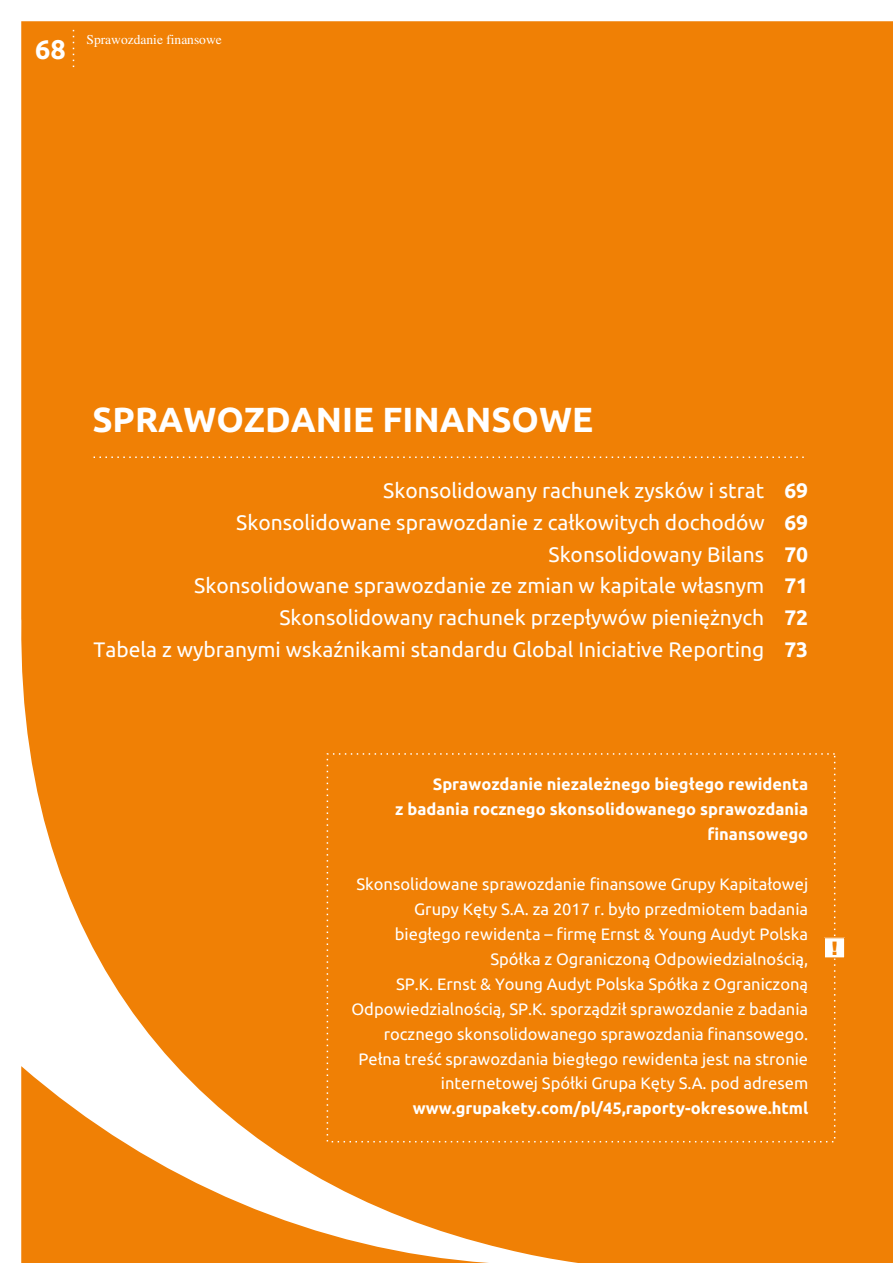
<style>
.page{position:relative;width:893px;height:1263px;background:#fff}
.page>*{position:absolute;margin:0;border:0;box-sizing:border-box;transform-origin:0 0}
.t1{font:700 34.8px "Ubuntu";color:#fff}
.t2{font:700 27px "Ubuntu";color:#fff}
.t3{font:21px "Ubuntu";color:#fff}
.t4{font:700 21px "Ubuntu";color:#fff}
.t5{font:16.5px/24.9px "Ubuntu";color:#fff;text-align:right}
.t6{font:700 16.5px/24.9px "Ubuntu";color:#fff;text-align:right}
.t7{font:13.5px "Toronto";color:#fff}
.s1{font-weight:700}
</style>
<div class="page">
<div style="left:21px;top:21px;width:872px;height:1242px;background:#f08005"></div>
<svg style="left:94px;top:456px;width:714px;height:2px"></svg>
<svg style="left:73px;top:30px;width:1px;height:38px"></svg>
<div style="left:824px;top:938px;width:21px;height:20px;background:#fff"></div>
<div style="left:824px;top:937px;width:21px;height:21px;border:1px solid #f08005"></div>
<h2 class="t2" style="left:35px;top:33px;width:32px">68</h2>
<p class="t7" style="left:87px;top:32px;width:137px">Sprawozdanie finansowe</p>
<h1 class="t1" style="left:92px;top:398px;width:502px">SPRAWOZDANIE FINANSOWE</h1>
<p class="t3" style="left:383px;top:478px;width:382px">Skonsolidowany rachunek zysków i strat</p>
<p class="t3" style="left:236px;top:509px;width:573px">Skonsolidowane sprawozdanie z całkowitych dochodów <span class="s1">69</span></p>
<p class="t3" style="left:548px;top:541px;width:261px">Skonsolidowany Bilans <span class="s1">70</span></p>
<p class="t3" style="left:194px;top:573px;width:615px">Skonsolidowane sprawozdanie ze zmian w kapitale własnym <span class="s1">71</span></p>
<p class="t3" style="left:279px;top:605px;width:530px">Skonsolidowany rachunek przepływów pieniężnych <span class="s1">72</span></p>
<p class="t3" style="left:94px;top:637px;width:716px">Tabela z wybranymi wskaźnikami standardu Global Iniciative Reporting <span class="s1">73</span></p>
<p class="t4" style="left:784px;top:478px;width:25px">69</p>
<p class="t6" style="left:395px;top:771px;width:414px">Sprawozdanie niezależnego biegłego rewidenta<br>z badania rocznego skonsolidowanego sprawozdania finansowego</p>
<p class="t5" style="left:351px;top:871px;width:458px">Skonsolidowane sprawozdanie finansowe Grupy Kapitałowej Grupy Kęty S.A. za 2017 r. było przedmiotem badania biegłego rewidenta – firmę Ernst &amp; Young Audyt Polska Spółka z Ograniczoną Odpowiedzialnością,<br>SP.K. Ernst &amp; Young Audyt Polska Spółka z Ograniczoną Odpowiedzialnością, SP.K. sporządził sprawozdanie z badania rocznego skonsolidowanego sprawozdania finansowego.<br>Pełna treść sprawozdania biegłego rewidenta jest na stronie internetowej Spółki Grupa Kęty S.A. pod adresem</p>
<p class="t6" style="left:413px;top:1096px;width:397px">www.grupakety.com/pl/45,raporty-okresowe.html</p>
</div>
